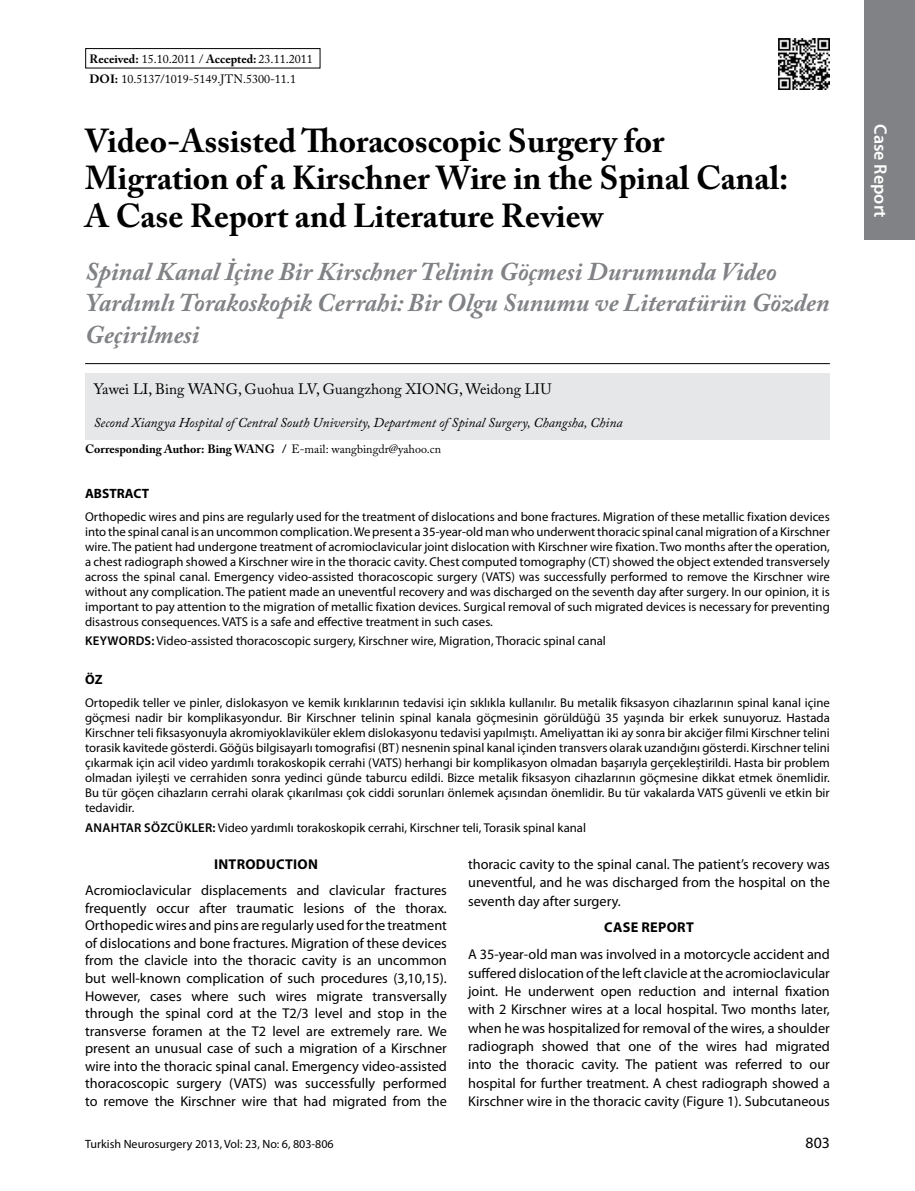
<style>
.page{position:relative;width:915px;height:1191px;background:#fff}
.page>*{position:absolute;margin:0;border:0;box-sizing:border-box;transform-origin:0 0}
.t1{font:700 33px/37.5px "Adobe Caslon Pro";color:#000}
.t2{font:italic 700 25.5px/31.5px "Adobe Caslon Pro";color:#808285}
.t3{font:600 18px "Myriad Pro";color:#fff}
.t4{font:15.75px "Myriad Pro";color:#000}
.t5{font:15px "Adobe Caslon Pro";color:#000}
.t6{font:14.25px/17.5px "Myriad Pro";color:#000;text-align:justify}
.t7{font:700 14.25px "Myriad Pro";letter-spacing:.02em;color:#000}
.t8{font:italic 13.5px "Adobe Caslon Pro";color:#000}
.t9{font:700 13.5px "Myriad Pro";color:#000}
.t10{font:12.75px/15px "Myriad Pro";color:#000;text-align:justify}
.t11{font:12px/20.2px "Adobe Caslon Pro";color:#000}
.t12{font:700 12px "Adobe Caslon Pro";color:#000}
.t13{font:12px "Myriad Pro";color:#000}
.s1{font-weight:700}
.s2{font-weight:400}
.s3{font-weight:600}
</style>
<div class="page">
<div style="left:863px;top:0;width:51px;height:240px;background:#808285"></div>
<div style="left:85px;top:48px;width:235px;height:20px;border:1px solid #000"></div>
<hr style="left:85px;top:363px;width:744px;height:1px;background:#000">
<div style="left:85px;top:373px;width:744px;height:67px;background:#e6e7e8"></div>
<img style="left:778px;top:38px;width:51px;height:51px">
<p class="t11" style="left:89px;top:48px;width:225px"><span class="s1">Received:</span> 15.10.2011 / <span class="s1">Accepted:</span> 23.11.2011<br><span class="s1">DOI:</span> 10.5137/1019-5149.JTN.5300-11.1</p>
<h1 class="t1" style="left:85px;top:122px;width:704px">Video-Assisted Thoracoscopic Surgery for<br>Migration of a Kirschner Wire in the Spinal Canal:<br>A Case Report and Literature Review</h1>
<h2 class="t2" style="left:85px;top:255px;width:746px">Spinal Kanal İçine Bir Kirschner Telinin Göçmesi Durumunda Video<br>Yardımlı Torakoskopik Cerrahi: Bir Olgu Sunumu ve Literatürün Gözden<br>Geçirilmesi</h2>
<p class="t5" style="left:94px;top:380px;width:459px">Yawei Lı, Bing Wan g, Guohua Lv, Guangzhong Xıon g, Weidong Lıu</p>
<p class="t8" style="left:94px;top:414px;width:530px">Second Xiangya Hospital of Central South University, Department of Spinal Surgery, Changsha, China</p>
<p class="t12" style="left:85px;top:441px;width:357px">Corresponding Author: Bing Wan g / <span class="s2">E-mail: wangbingdr@yahoo.cn</span></p>
<p class="t9" style="left:85px;top:484px;width:65px">ABSTRACT</p>
<p class="t10" style="left:85px;top:509px;width:746px">Orthopedic wires and pins are regularly used for the treatment of dislocations and bone fractures. Migration of these metallic fixation devices into the spinal canal is an uncommon complication. We present a 35-year-old man who underwent thoracic spinal canal migration of a Kirschner wire. The patient had undergone treatment of acromioclavicular joint dislocation with Kirschner wire fixation. Two months after the operation, a chest radiograph showed a Kirschner wire in the thoracic cavity. Chest computed tomography (CT) showed the object extended transversely across the spinal canal. Emergency video-assisted thoracoscopic surgery (VATS) was successfully performed to remove the Kirschner wire without any complication. The patient made an uneventful recovery and was discharged on the seventh day after surgery. In our opinion, it is important to pay attention to the migration of metallic fixation devices. Surgical removal of such migrated devices is necessary for preventing disastrous consequences. VATS is a safe and effective treatment in such cases.</p>
<p class="t10" style="left:85px;top:633px;width:522px"><span class="s3">KEYWORDS:</span> Video-assisted thoracoscopic surgery, Kirschner wire, Migration, Thoracic spinal canal</p>
<p class="t9" style="left:85px;top:670px;width:19px">ÖZ</p>
<p class="t10" style="left:85px;top:695px;width:746px">Ortopedik teller ve pinler, dislokasyon ve kemik kırıklarının tedavisi için sıklıkla kullanılır. Bu metalik fiksasyon cihazlarının spinal kanal içine göçmesi nadir bir komplikasyondur. Bir Kirschner telinin spinal kanala göçmesinin görüldüğü 35 yaşında bir erkek sunuyoruz. Hastada Kirschner teli fiksasyonuyla akromiyoklaviküler eklem dislokasyonu tedavisi yapılmıştı. Ameliyattan iki ay sonra bir akciğer filmi Kirschner telini torasik kavitede gösterdi. Göğüs bilgisayarlı tomografisi (BT) nesnenin spinal kanal içinden transvers olarak uzandığını gösterdi. Kirschner telini çıkarmak için acil video yardımlı torakoskopik cerrahi (VATS) herhangi bir komplikasyon olmadan başarıyla gerçekleştirildi. Hasta bir problem olmadan iyileşti ve cerrahiden sonra yedinci günde taburcu edildi. Bizce metalik fiksasyon cihazlarının göçmesine dikkat etmek önemlidir.<br>Bu tür göçen cihazların cerrahi olarak çıkarılması çok ciddi sorunları önlemek açısından önemlidir. Bu tür vakalarda VATS güvenli ve etkin bir tedavidir.</p>
<p class="t10" style="left:85px;top:819px;width:502px"><span class="s3">ANAHTAR SÖZCÜKLER:</span> Video yardımlı torakoskopik cerrahi, Kirschner teli, Torasik spinal kanal</p>
<p class="t7" style="left:214px;top:855px;width:105px">INTRODUCTION</p>
<p class="t6" style="left:85px;top:881px;width:363px">Acromioclavicular displacements and clavicular fractures frequently occur after traumatic lesions of the thorax.<br>Orthopedic wires and pins are regularly used for the treatment of dislocations and bone fractures. Migration of these devices from the clavicle into the thoracic cavity is an uncommon but well-known complication of such procedures (3,10,15).<br>However, cases where such wires migrate transversally through the spinal cord at the T2/3 level and stop in the transverse foramen at the T2 level are extremely rare. We present an unusual case of such a migration of a Kirschner wire into the thoracic spinal canal. Emergency video-assisted thoracoscopic surgery (VATS) was successfully performed to remove the Kirschner wire that had migrated from the</p>
<p class="t6" style="left:468px;top:855px;width:363px;line-height:18.3px">thoracic cavity to the spinal canal. The patient’s recovery was uneventful, and he was discharged from the hospital on the seventh day after surgery.</p>
<p class="t7" style="left:604px;top:918px;width:19px">CASE</p>
<p class="t7" style="left:641px;top:918px;width:45px">REPORT</p>
<p class="t6" style="left:468px;top:945px;width:363px;line-height:18.3px">A 35-year-old man was involved in a motorcycle accident and suffered dislocation of the left clavicle at the acromioclavicular joint. He underwent open reduction and internal fixation with 2 Kirschner wires at a local hospital. Two months later, when he was hospitalized for removal of the wires, a shoulder radiograph showed that one of the wires had migrated into the thoracic cavity. The patient was referred to our hospital for further treatment. A chest radiograph showed a Kirschner wire in the thoracic cavity (Figure 1). Subcutaneous</p>
<p class="t13" style="left:85px;top:1137px;width:250px">Turkish Neurosurgery 2013, Vol: 23, No: 6, 803-806</p>
<p class="t4" style="left:805px;top:1133px;width:26px">803</p>
<h3 class="t3" style="left:891px;top:124px;width:95px;rotate:90deg">CASE REPORT</h3>
</div>
